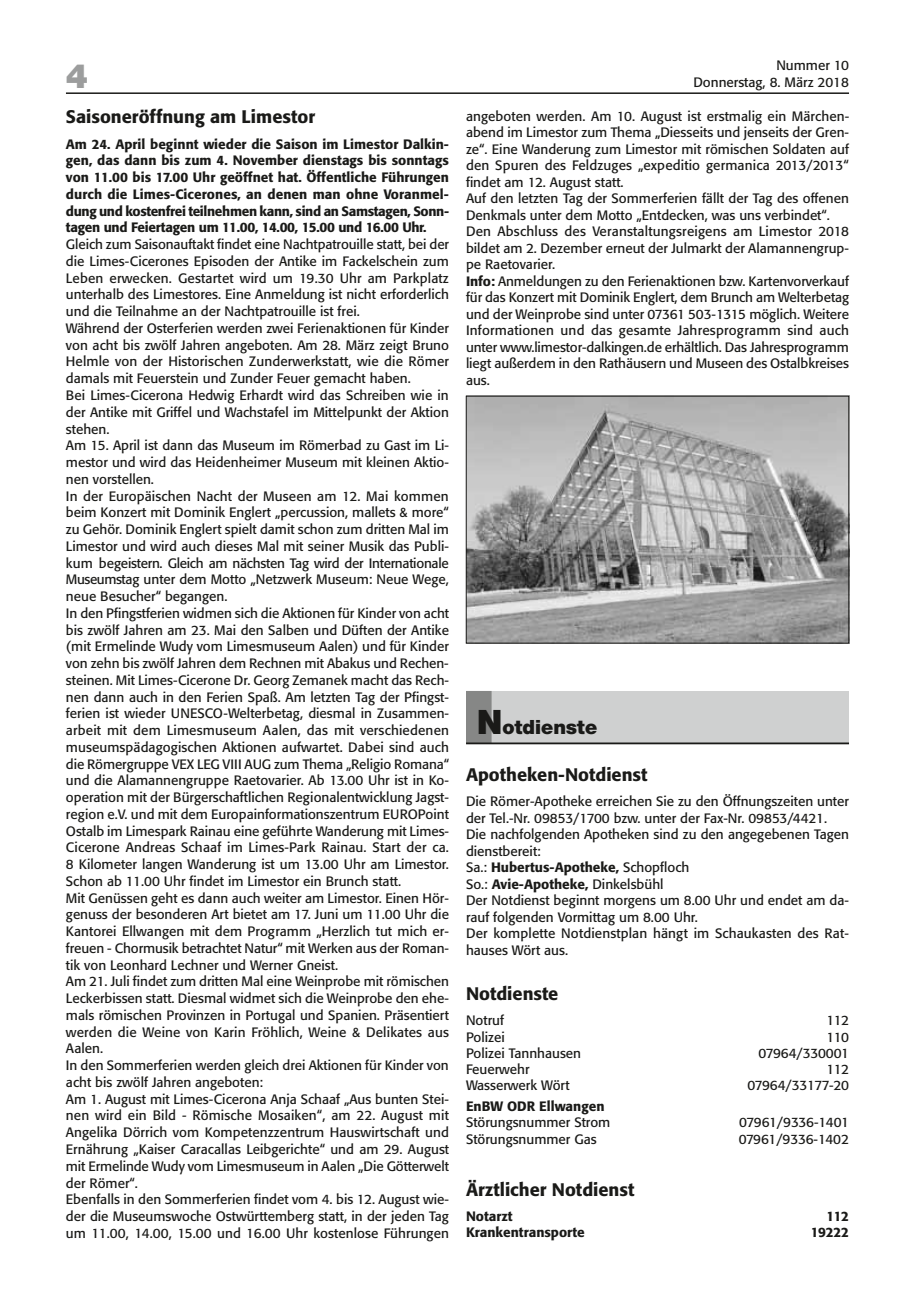
<style>
.page{position:relative;width:915px;height:1297px;background:#fff}
.page>*{position:absolute;margin:0;border:0;box-sizing:border-box;transform-origin:0 0}
.t1{font:900 36px "Nimbus Sans Novus T";color:#9c9d9d}
.t2{font:900 21px "Nimbus Sans Novus T";color:#1a1a18}
.t3{font:500 18px "Formata";color:#1a1a18}
.t4{font:13.5px/16.8px "Formata";color:#1a1a18}
.t5{font:500 13.5px/16.8px "Formata";letter-spacing:-.02em;color:#1a1a18;text-align:justify}
.t6{font:13.5px "Formata";letter-spacing:-.02em;color:#1a1a18}
.t7{font:500 13.5px "Formata";color:#1a1a18}
.t8{font:13.5px "Formata";letter-spacing:-.03em;color:#1a1a18}
.s1{font-weight:500}
.s2{font-size:36.15px}
</style>
<div class="page">
<hr style="left:66px;top:92px;width:782px;height:2px;background:#1a1a18">
<img style="left:468px;top:398px;width:378px;height:243px">
<div style="left:466px;top:396px;width:382px;height:247px;border:1px solid #1a1a18"></div>
<div style="left:466px;top:691px;width:382px;height:52px;background:#cfd0d0"></div>
<div style="left:466px;top:691px;width:25px;height:52px;background:#868786"></div>
<hr style="left:466px;top:742px;width:382px;height:2px;background:#1a1a18">
<h1 class="t1" style="left:66px;top:55px;width:24px">4</h1>
<p class="t4" style="left:693px;top:57px;width:157px;text-align:right">Nummer 10<br>Donnerstag, 8. März 2018</p>
<h3 class="t3" style="left:66px;top:106px;width:250px">Saisoneröffnung am Limestor</h3>
<p class="t5" style="left:66px;top:135px;width:384px">Am 24. April beginnt wieder die Saison im Limestor Dalkin&shy;gen, das dann bis zum 4. November dienstags bis sonntags von 11.00 bis 17.00 Uhr geöffnet hat. Öffentliche Führungen durch die Limes-Cicerones, an denen man ohne Voranmel&shy;dung und kostenfrei teilnehmen kann, sind an Samstagen, Sonn&shy;tagen und Feiertagen um 11.00, 14.00, 15.00 und 16.00 Uhr.</p>
<p class="t4" style="left:66px;top:236px;width:384px">Gleich zum Saisonauftakt findet eine Nachtpatrouille statt, bei der die Limes-Cicerones Episoden der Antike im Fackelschein zum Leben erwecken. Gestartet wird um 19.30 Uhr am Parkplatz unterhalb des Limestores. Eine Anmeldung ist nicht erforderlich und die Teilnahme an der Nachtpatrouille ist frei.<br>Während der Osterferien werden zwei Ferienaktionen für Kinder von acht bis zwölf Jahren angeboten. Am 28. März zeigt Bruno Helmle von der Historischen Zunderwerkstatt, wie die Römer damals mit Feuerstein und Zunder Feuer gemacht haben.<br>Bei Limes-Cicerona Hedwig Erhardt wird das Schreiben wie in der Antike mit Griffel und Wachstafel im Mittelpunkt der Aktion stehen.<br>Am 15. April ist dann das Museum im Römerbad zu Gast im Li&shy;mestor und wird das Heidenheimer Museum mit kleinen Aktio&shy;nen vorstellen.<br>In der Europäischen Nacht der Museen am 12. Mai kommen beim Konzert mit Dominik Englert „percussion, mallets &amp; more“ zu Gehör. Dominik Englert spielt damit schon zum dritten Mal im Limestor und wird auch dieses Mal mit seiner Musik das Publi&shy;kum begeistern. Gleich am nächsten Tag wird der Internationale Museumstag unter dem Motto „Netzwerk Museum: Neue Wege, neue Besucher“ begangen.<br>In den Pfingstferien widmen sich die Aktionen für Kinder von acht bis zwölf Jahren am 23. Mai den Salben und Düften der Antike (mit Ermelinde Wudy vom Limesmuseum Aalen) und für Kinder von zehn bis zwölf Jahren dem Rechnen mit Abakus und Rechen&shy;steinen. Mit Limes-Cicerone Dr. Georg Zemanek macht das Rech&shy;nen dann auch in den Ferien Spaß. Am letzten Tag der Pfingst&shy;ferien ist wieder UNESCO-Welterbetag, diesmal in Zusammen&shy;arbeit mit dem Limesmuseum Aalen, das mit verschiedenen museumspädagogischen Aktionen aufwartet. Dabei sind auch die Römergruppe VEX LEG VIII AUG zum Thema „Religio Romana“ und die Alamannengruppe Raetovarier. Ab 13.00 Uhr ist in Ko&shy;operation mit der Bürgerschaftlichen Regionalentwicklung Jagst&shy;region e.V. und mit dem Europainformationszentrum EUROPoint Ostalb im Limespark Rainau eine geführte Wanderung mit Limes-Cicerone Andreas Schaaf im Limes-Park Rainau. Start der ca.<br>8 Kilometer langen Wanderung ist um 13.00 Uhr am Limestor.<br>Schon ab 11.00 Uhr findet im Limestor ein Brunch statt.<br>Mit Genüssen geht es dann auch weiter am Limestor. Einen Hör&shy;genuss der besonderen Art bietet am 17. Juni um 11.00 Uhr die Kantorei Ellwangen mit dem Programm „Herzlich tut mich er&shy;freuen - Chormusik betrachtet Natur“ mit Werken aus der Roman&shy;tik von Leonhard Lechner und Werner Gneist.<br>Am 21. Juli findet zum dritten Mal eine Weinprobe mit römischen Leckerbissen statt. Diesmal widmet sich die Weinprobe den ehe&shy;mals römischen Provinzen in Portugal und Spanien. Präsentiert werden die Weine von Karin Fröhlich, Weine &amp; Delikates aus Aalen.<br>In den Sommerferien werden gleich drei Aktionen für Kinder von acht bis zwölf Jahren angeboten:<br>Am 1. August mit Limes-Cicerona Anja Schaaf „Aus bunten Stei&shy;nen wird ein Bild - Römische Mosaiken“, am 22. August mit Angelika Dörrich vom Kompetenzzentrum Hauswirtschaft und Ernährung „Kaiser Caracallas Leibgerichte“ und am 29. August mit Ermelinde Wudy vom Limesmuseum in Aalen „Die Götterwelt der Römer“.<br>Ebenfalls in den Sommerferien findet vom 4. bis 12. August wie&shy;der die Museumswoche Ostwürttemberg statt, in der jeden Tag um 11.00, 14.00, 15.00 und 16.00 Uhr kostenlose Führungen</p>
<p class="t4" style="left:466px;top:108px;width:384px">angeboten werden. Am 10. August ist erstmalig ein Märchen&shy;abend im Limestor zum Thema „Diesseits und jenseits der Gren&shy;ze“. Eine Wanderung zum Limestor mit römischen Soldaten auf den Spuren des Feldzuges „expeditio germanica 2013/2013“ findet am 12. August statt.<br>Auf den letzten Tag der Sommerferien fällt der Tag des offenen Denkmals unter dem Motto „Entdecken, was uns verbindet“.<br>Den Abschluss des Veranstaltungsreigens am Limestor 2018 bildet am 2. Dezember erneut der Julmarkt der Alamannengrup&shy;pe Raetovarier.<br><span class="s1">Info:</span> Anmeldungen zu den Ferienaktionen bzw. Kartenvorverkauf für das Konzert mit Dominik Englert, dem Brunch am Welterbetag und der Weinprobe sind unter 07361 503-1315 möglich. Weitere Informationen und das gesamte Jahresprogramm sind auch unter www.limestor-dalkingen.de erhältlich. Das Jahresprogramm liegt außerdem in den Rathäusern und Museen des Ostalbkreises aus.</p>
<h2 class="t2" style="left:476px;top:715px;width:122px"><span class="s2">N</span>otdienste</h2>
<h3 class="t3" style="left:466px;top:764px;width:183px">Apotheken-Notdienst</h3>
<p class="t4" style="left:466px;top:793px;width:384px">Die Römer-Apotheke erreichen Sie zu den Öffnungszeiten unter der Tel.-Nr. 09853/1700 bzw. unter der Fax-Nr. 09853/4421.<br>Die nachfolgenden Apotheken sind zu den angegebenen Tagen dienstbereit:<br>Sa.: <span class="s1">Hubertus-Apotheke,</span> Schopfloch<br>So.: <span class="s1">Avie-Apotheke,</span> Dinkelsbühl<br>Der Notdienst beginnt morgens um 8.00 Uhr und endet am da&shy;rauf folgenden Vormittag um 8.00 Uhr.<br>Der komplette Notdienstplan hängt im Schaukasten des Rat&shy;hauses Wört aus.</p>
<h3 class="t3" style="left:466px;top:983px;width:94px">Notdienste</h3>
<p class="t4" style="left:466px;top:1012px;width:39px">Notruf</p>
<p class="t4" style="left:826px;top:1012px;width:24px">112</p>
<p class="t4" style="left:466px;top:1028px;width:40px">Polizei</p>
<p class="t4" style="left:826px;top:1028px;width:24px">110</p>
<p class="t4" style="left:466px;top:1045px;width:117px">Polizei Tannhausen</p>
<p class="t6" style="left:758px;top:1045px;width:92px">07964/330001</p>
<p class="t4" style="left:466px;top:1061px;width:65px">Feuerwehr</p>
<p class="t4" style="left:826px;top:1061px;width:24px">112</p>
<p class="t4" style="left:466px;top:1077px;width:105px">Wasserwerk Wört</p>
<p class="t6" style="left:747px;top:1077px;width:103px">07964/33177-20</p>
<p class="t7" style="left:466px;top:1098px;width:140px">EnBW ODR Ellwangen</p>
<p class="t4" style="left:466px;top:1114px;width:146px">Störungsnummer Strom</p>
<p class="t8" style="left:739px;top:1114px;width:111px">07961/9336-1401</p>
<p class="t4" style="left:466px;top:1130px;width:132px">Störungsnummer Gas</p>
<p class="t6" style="left:738px;top:1131px;width:112px">07961/9336-1402</p>
<h3 class="t3" style="left:466px;top:1179px;width:170px">Ärztlicher Notdienst</h3>
<p class="t7" style="left:466px;top:1208px;width:48px">Notarzt</p>
<p class="t5" style="left:826px;top:1208px;width:24px">112</p>
<p class="t7" style="left:466px;top:1224px;width:120px">Krankentransporte</p>
<p class="t5" style="left:810px;top:1224px;width:40px">19222</p>
</div>
